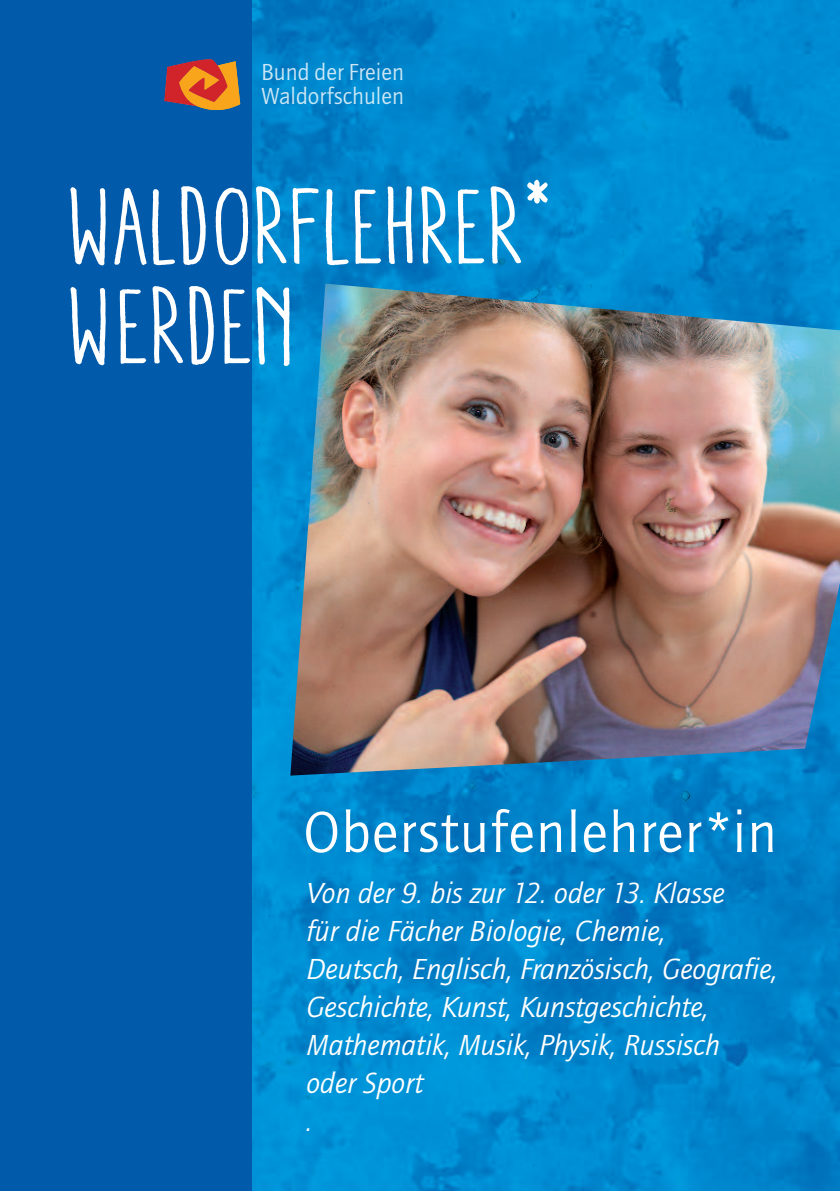
<style>
.page{position:relative;width:840px;height:1191px;background:#fff}
.page>*{position:absolute;margin:0;border:0;box-sizing:border-box;transform-origin:0 0}
.t1{font:condensed 109.2px/99.8px "Aracne";color:#fff}
.t2{font:59.4px "Quay Sans";letter-spacing:.02em;color:#fff}
.t3{font:italic 30px/38px "Quay Sans";color:#fff}
.t4{font:24px/24px "Quay Sans";color:rgb(255 255 255/.8)}
</style>
<div class="page">
<img style="left:251px;top:0;width:588px;height:1191px">
<div style="left:0;top:0;width:251px;height:1191px;background:#015aaa"></div>
<svg style="left:164px;top:59px;width:76px;height:51px"></svg>
<img style="left:290px;top:283px;width:549px;height:492px">
<p class="t4" style="left:261px;top:59px;width:144px">Bund der Freien<br>Waldorfschulen</p>
<h1 class="t1" style="left:69px;top:180px;width:489px">WALDORFLEHRER*<br>WERDEN</h1>
<h2 class="t2" style="left:303px;top:796px;width:474px">Oberstufenlehrer*in</h2>
<p class="t3" style="left:306px;top:873px;width:472px">Von der 9. bis zur 12. oder 13. Klasse<br>für die Fächer Biologie, Chemie,<br>Deutsch, Englisch, Französisch, Geografie,<br>Geschichte, Kunst, Kunstgeschichte,<br>Mathematik, Musik, Physik, Russisch<br>oder Sport<br>.</p>
</div>
